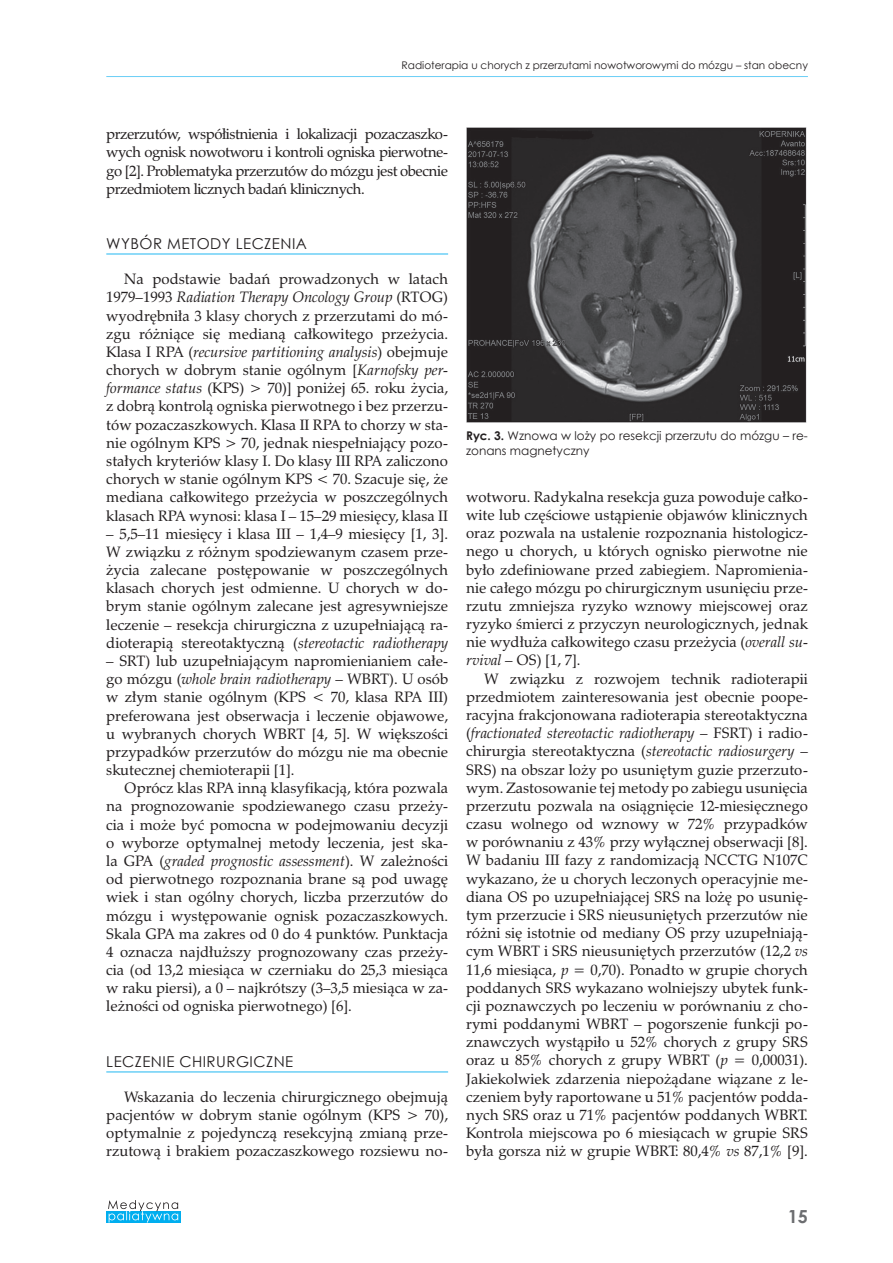
<style>
.page{position:relative;width:893px;height:1263px;background:#fff}
.page>*{position:absolute;margin:0;border:0;box-sizing:border-box;transform-origin:0 0}
.t1{font:700 18px "Century Gothic";color:#6c6d70}
.t2{font:15px/18.1px "Zapf Calligr PL";color:#231f20;text-align:justify}
.t3{font:15px "Century Gothic";letter-spacing:.03em;color:#231f20}
.t4{font:12px/15px "Century Gothic";color:#231f20}
.t5{font:10.5px "Century Gothic";color:#231f20}
.s1{font-style:italic}
.s2{font-weight:700}
</style>
<div class="page">
<hr style="left:106px;top:76px;width:702px;height:1px;background:#6bcff6">
<svg style="left:106px;top:1211px;width:75px;height:11px"></svg>
<svg style="left:108px;top:1200px;width:70px;height:22px"></svg>
<hr style="left:106px;top:253px;width:342px;height:2px;background:#6bcff6">
<hr style="left:106px;top:1071px;width:342px;height:2px;background:#6bcff6">
<img style="left:466px;top:128px;width:340px;height:294px">
<p class="t5" style="left:402px;top:58px;width:408px">Radioterapia u chorych z przerzutami nowotworowymi do mózgu – stan obecny</p>
<p class="t2" style="left:106px;top:125px;width:343px">przerzutów, współistnienia i lokalizacji pozaczaszko&shy;wych ognisk nowotworu i kontroli ogniska pierwotne&shy;go [2]. Problematyka przerzutów do mózgu jest obecnie przedmiotem licznych badań klinicznych.</p>
<p class="t3" style="left:106px;top:233px;width:202px">WYBÓR METODY LECZENIA</p>
<p class="t2" style="left:106px;top:270px;width:343px;text-indent:18px">Na podstawie badań prowadzonych w latach 1979–1993 <span class="s1">Radiation Therapy Oncology Group</span> (RTOG) wyodrębniła 3 klasy chorych z przerzutami do mó&shy;zgu różniące się medianą całkowitego przeżycia.<br>Klasa I RPA (<span class="s1">recursive partitioning analysis</span>) obejmuje chorych w dobrym stanie ogólnym [<span class="s1">Karnofsky per&shy;formance status</span> (KPS) &gt; 70)] poniżej 65. roku życia, z dobrą kontrolą ogniska pierwotnego i bez przerzu&shy;tów pozaczaszkowych. Klasa II RPA to chorzy w sta&shy;nie ogólnym KPS &gt; 70, jednak niespełniający pozo&shy;stałych kryteriów klasy I. Do klasy III RPA zaliczono chorych w stanie ogólnym KPS &lt; 70. Szacuje się, że mediana całkowitego przeżycia w poszczególnych klasach RPA wynosi: klasa I – 15–29 miesięcy, klasa II</p>
<p class="t2" style="left:106px;top:524px;width:343px">– 5,5–11 miesięcy i klasa III – 1,4–9 miesięcy [1, 3].<br>W związku z różnym spodziewanym czasem prze&shy;życia zalecane postępowanie w poszczególnych klasach chorych jest odmienne. U chorych w do&shy;brym stanie ogólnym zalecane jest agresywniejsze leczenie – resekcja chirurgiczna z uzupełniającą ra&shy;dioterapią stereotaktyczną (<span class="s1">stereotactic radiotherapy</span></p>
<p class="t2" style="left:106px;top:652px;width:343px">– SRT) lub uzupełniającym napromienianiem całe&shy;go mózgu (<span class="s1">whole brain radiotherapy</span> – WBRT). U osób w złym stanie ogólnym (KPS &lt; 70, klasa RPA III) preferowana jest obserwacja i leczenie objawowe, u wybranych chorych WBRT [4, 5]. W większości przypadków przerzutów do mózgu nie ma obecnie skutecznej chemioterapii [1].</p>
<p class="t2" style="left:106px;top:779px;width:343px;text-indent:18px">Oprócz klas RPA inną klasyfikacją, która pozwala na prognozowanie spodziewanego czasu przeży&shy;cia i może być pomocna w podejmowaniu decyzji o wyborze optymalnej metody leczenia, jest ska&shy;la GPA (<span class="s1">graded prognostic assessment</span>). W zależności od pierwotnego rozpoznania brane są pod uwagę wiek i stan ogólny chorych, liczba przerzutów do mózgu i występowanie ognisk pozaczaszkowych.<br>Skala GPA ma zakres od 0 do 4 punktów. Punktacja 4 oznacza najdłuższy prognozowany czas przeży&shy;cia (od 13,2 miesiąca w czerniaku do 25,3 miesiąca w raku piersi), a 0 – najkrótszy (3–3,5 miesiąca w za&shy;leżności od ogniska pierwotnego) [6].</p>
<p class="t3" style="left:106px;top:1051px;width:188px">LECZENIE CHIRURGICZNE</p>
<p class="t2" style="left:106px;top:1088px;width:343px;text-indent:18px">Wskazania do leczenia chirurgicznego obejmują pacjentów w dobrym stanie ogólnym (KPS &gt; 70), optymalnie z pojedynczą resekcyjną zmianą prze&shy;rzutową i brakiem pozaczaszkowego rozsiewu no-</p>
<p class="t4" style="left:466px;top:428px;width:343px"><span class="s2">Ryc. 3.</span> Wznowa w loży po resekcji przerzutu do mózgu – re&shy;zonans magnetyczny</p>
<p class="t2" style="left:466px;top:488px;width:343px">wotworu. Radykalna resekcja guza powoduje całko&shy;wite lub częściowe ustąpienie objawów klinicznych oraz pozwala na ustalenie rozpoznania histologicz&shy;nego u chorych, u których ognisko pierwotne nie było zdefiniowane przed zabiegiem. Napromienia&shy;nie całego mózgu po chirurgicznym usunięciu prze&shy;rzutu zmniejsza ryzyko wznowy miejscowej oraz ryzyko śmierci z przyczyn neurologicznych, jednak nie wydłuża całkowitego czasu przeżycia (<span class="s1">overall su&shy;rvival</span> – OS) [1, 7].</p>
<p class="t2" style="left:466px;top:669px;width:343px;text-indent:18px">W związku z rozwojem technik radioterapii przedmiotem zainteresowania jest obecnie poope&shy;racyjna frakcjonowana radioterapia stereotaktyczna (<span class="s1">fractionated stereotactic radiotherapy</span> – FSRT) i radio&shy;chirurgia stereotaktyczna (<span class="s1">stereotactic radiosurgery</span> – SRS) na obszar loży po usuniętym guzie przerzuto&shy;wym. Zastosowanie tej metody po zabiegu usunięcia przerzutu pozwala na osiągnięcie 12-miesięcznego czasu wolnego od wznowy w 72% przypadków w porównaniu z 43% przy wyłącznej obserwacji [8].<br>W badaniu III fazy z randomizacją NCCTG N107C wykazano, że u chorych leczonych operacyjnie me&shy;diana OS po uzupełniającej SRS na lożę po usunię&shy;tym przerzucie i SRS nieusuniętych przerzutów nie różni się istotnie od mediany OS przy uzupełniają&shy;cym WBRT i SRS nieusuniętych przerzutów (12,2 <span class="s1">vs </span>11,6 miesiąca, <span class="s1">p</span> = 0,70). Ponadto w grupie chorych poddanych SRS wykazano wolniejszy ubytek funk&shy;cji poznawczych po leczeniu w porównaniu z cho&shy;rymi poddanymi WBRT – pogorszenie funkcji po&shy;znawczych wystąpiło u 52% chorych z grupy SRS oraz u 85% chorych z grupy WBRT (<span class="s1">p</span> = 0,00031).<br>Jakiekolwiek zdarzenia niepożądane wiązane z le&shy;czeniem były raportowane u 51% pacjentów podda&shy;nych SRS oraz u 71% pacjentów poddanych WBRT.<br>Kontrola miejscowa po 6 miesiącach w grupie SRS była gorsza niż w grupie WBRT: 80,4% <span class="s1">vs</span> 87,1% [9].</p>
<p class="t1" style="left:788px;top:1202px;width:22px">15</p>
</div>
